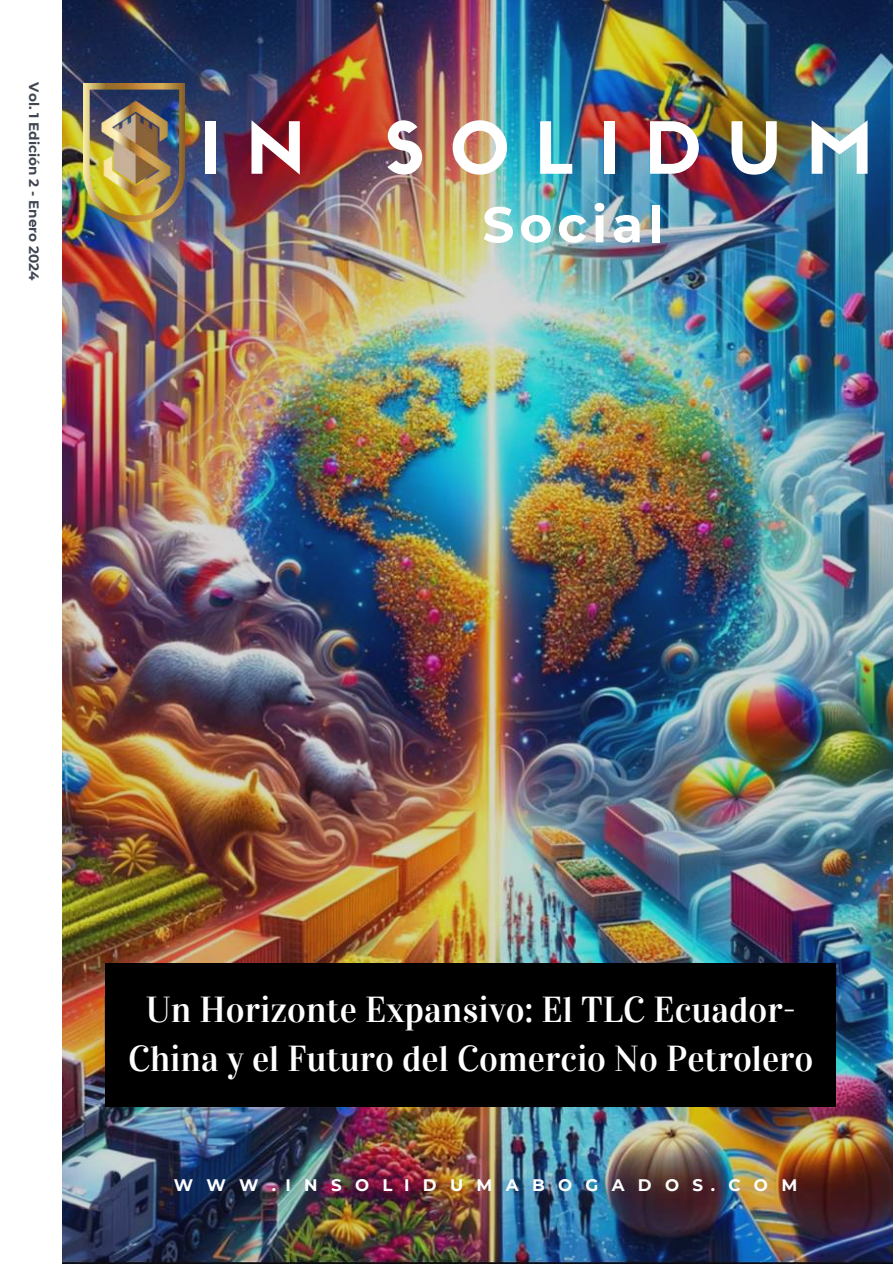
<style>
.page{position:relative;width:893px;height:1264px;background:#fff}
.page>*{position:absolute;margin:0;border:0;box-sizing:border-box;transform-origin:0 0}
.t1{font:70.5px "Sifonn Basic";letter-spacing:.36em;color:#fff}
.t2{font:700 50.25px "Montserrat";letter-spacing:.1em;color:#fff}
.t3{font:36px/49.5px "Vidaloka";color:#fff;text-align:center}
.t4{font:700 16.65px "Montserrat";letter-spacing:.8em;color:#fff}
.t5{font:700 13.65px "Montserrat";color:#3f4652}
</style>
<div class="page">
<img style="left:62px;top:0;width:830px;height:1263px">
<img style="left:84px;top:84px;width:101px;height:137px">
<div style="left:105px;top:963px;width:731px;height:143px;background:#000"></div>
<p class="t5" style="left:44px;top:82px;width:200px;rotate:90deg">Vol. 1 Edición 2 - Enero 2024</p>
<h1 class="t1" style="left:200px;top:101px;width:674px">IN SOLIDUM</h1>
<h2 class="t2" style="left:482px;top:188px;width:182px">Social</h2>
<p class="t3" style="left:128px;top:985px;width:686px">Un Horizonte Expansivo: El TLC Ecuador-<br>China y el Futuro del Comercio No Petrolero</p>
<p class="t4" style="left:174px;top:1172px;width:625px">WWW.INSOLIDUMABOGADOS.COM</p>
</div>
